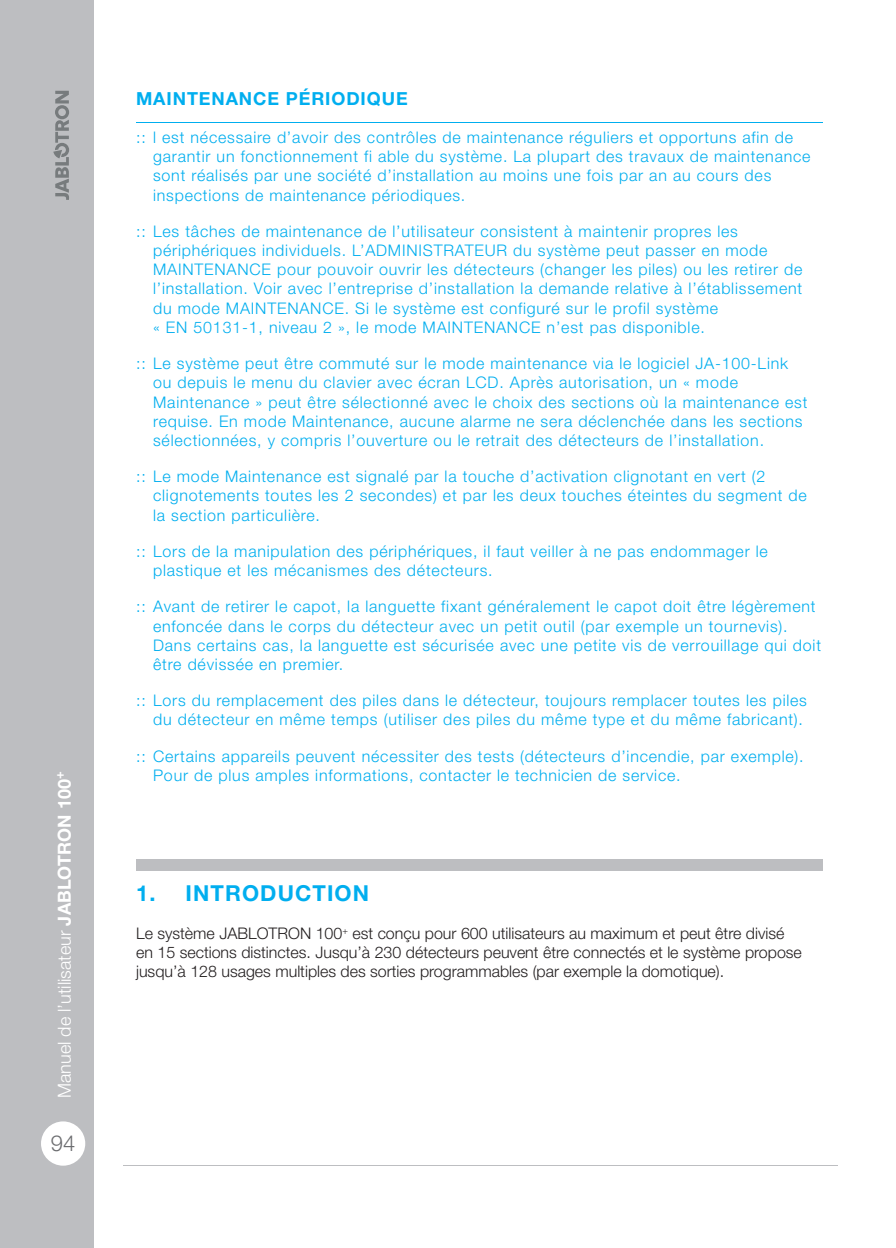
<style>
.page{position:relative;width:896px;height:1248px;background:#fff}
.page>*{position:absolute;margin:0;border:0;box-sizing:border-box;transform-origin:0 0}
.t1{font:700 22px "Helvetica Neue LT Pro";letter-spacing:.05em;color:#00aeef}
.t2{font:300 22px "Helvetica Neue LT Pro";color:#6c6d70}
.t3{font:300 18px "Helvetica Neue LT Pro";color:#fff}
.t4{font:700 18px "Helvetica Neue LT Pro";letter-spacing:.05em;color:#00aeef}
.t5{font:300 16px/19.2px "Helvetica Neue LT Pro";letter-spacing:.05em;color:#00aeef}
.t6{font:300 16px/19.2px "Helvetica Neue LT Pro";color:#231f20}
.s1{font-weight:700}
</style>
<div class="page">
<div style="left:0;top:0;width:94px;height:1247px;background:#bdbec1"></div>
<svg style="left:53px;top:91px;width:16px;height:109px"></svg>
<div style="left:41px;top:1121px;width:44px;height:44px;background:#fff;border-radius:50%"></div>
<div style="left:136px;top:859px;width:686px;height:12px;background:#bdbec1"></div>
<p class="t3" style="left:58px;top:1097px;width:328px;rotate:-90deg">Manuel de l’utilisateur <span class="s1">JABLOTRON 100</span><sup>+</sup></p>
<h1 class="t2" style="left:51px;top:1135px;width:26px">94</h1>
<p class="t4" style="left:136px;top:92px;width:273px">MAINTENANCE PÉRIODIQUE</p>
<p class="t5" style="left:153px;top:130px;width:659px;text-indent:-17px">:: l est nécessaire d’avoir des contrôles de maintenance réguliers et opportuns afin de garantir un fonctionnement fi able du système. La plupart des travaux de maintenance sont réalisés par une société d’installation au moins une fois par an au cours des inspections de maintenance périodiques.</p>
<p class="t5" style="left:153px;top:223px;width:651px;text-indent:-17px">:: Les tâches de maintenance de l’utilisateur consistent à maintenir propres les périphériques individuels. L’ADMINISTRATEUR du système peut passer en mode MAINTENANCE pour pouvoir ouvrir les détecteurs (changer les piles) ou les retirer de l’installation. Voir avec l’entreprise d’installation la demande relative à l’établissement du mode MAINTENANCE. Si le système est configuré sur le profil système<br>« EN 50131-1, niveau 2 », le mode MAINTENANCE n’est pas disponible.</p>
<p class="t5" style="left:153px;top:356px;width:656px;text-indent:-17px">:: Le système peut être commuté sur le mode maintenance via le logiciel JA-100-Link ou depuis le menu du clavier avec écran LCD. Après autorisation, un « mode Maintenance » peut être sélectionné avec le choix des sections où la maintenance est requise. En mode Maintenance, aucune alarme ne sera déclenchée dans les sections sélectionnées, y compris l’ouverture ou le retrait des détecteurs de l’installation.</p>
<p class="t5" style="left:153px;top:469px;width:655px;text-indent:-17px">:: Le mode Maintenance est signalé par la touche d’activation clignotant en vert (2 clignotements toutes les 2 secondes) et par les deux touches éteintes du segment de la section particulière.</p>
<p class="t5" style="left:153px;top:543px;width:616px;text-indent:-17px">:: Lors de la manipulation des périphériques, il faut veiller à ne pas endommager le plastique et les mécanismes des détecteurs.</p>
<p class="t5" style="left:153px;top:599px;width:669px;text-indent:-17px">:: Avant de retirer le capot, la languette fixant généralement le capot doit être légèrement enfoncée dans le corps du détecteur avec un petit outil (par exemple un tournevis).<br>Dans certains cas, la languette est sécurisée avec une petite vis de verrouillage qui doit être dévissée en premier.</p>
<p class="t5" style="left:136px;top:692px;width:672px;text-align:right">:: Lors du remplacement des piles dans le détecteur, toujours remplacer toutes les piles du détecteur en même temps (utiliser des piles du même type et du même fabricant).</p>
<p class="t5" style="left:153px;top:748px;width:652px;text-indent:-17px">:: Certains appareils peuvent nécessiter des tests (détecteurs d’incendie, par exemple).<br>Pour de plus amples informations, contacter le technicien de service.</p>
<h1 class="t1" style="left:136px;top:884px;width:235px">1. INTRODUCTION</h1>
<p class="t6" style="left:136px;top:925px;width:667px">Le système JABLOTRON 100<sup>+</sup> est conçu pour 600 utilisateurs au maximum et peut être divisé en 15 sections distinctes. Jusqu’à 230 détecteurs peuvent être connectés et le système propose jusqu’à 128 usages multiples des sorties programmables (par exemple la domotique).</p>
</div>
